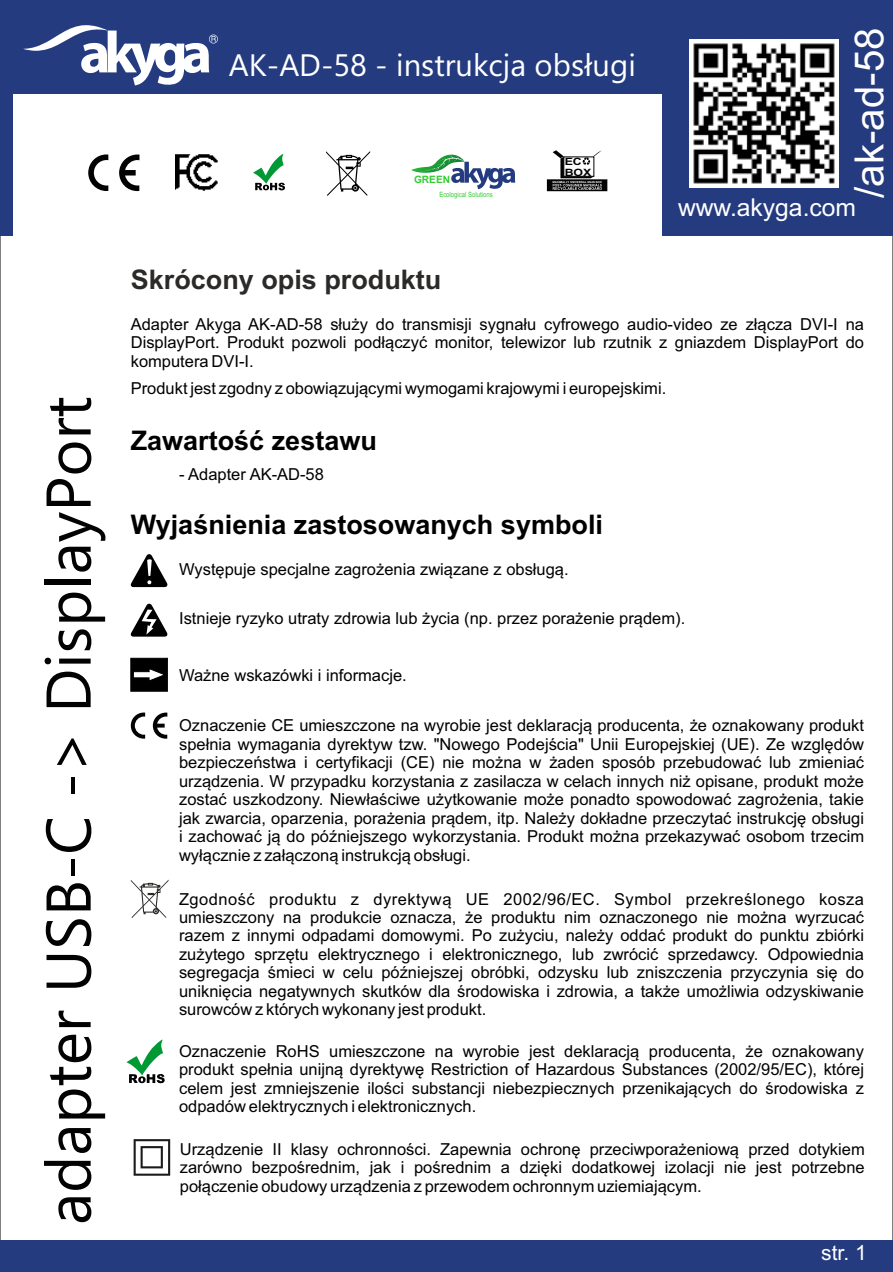
<style>
.page{position:relative;width:893px;height:1272px;background:#fff}
.page>*{position:absolute;margin:0;border:0;box-sizing:border-box;transform-origin:0 0}
.t1{font:63px "Ebrima";color:#020202}
.t2{font:40.35px "Arial";color:#fff}
.t3{font:31.05px "Ebrima";color:#fff}
.t4{font:700 27px "Arial";color:#000}
.t5{font:700 27px "Arial";color:#2b2a29}
.t6{font:24.6px "Arial";color:#fff}
.t7{font:21px "Arial";color:#fff}
.t8{font:16.5px/18.5px "Arial";color:#000;text-align:justify}
.t9{font:700 10.2px "Arial";color:#3c3}
.t10{font:700 10.05px/11.2px "Arial";color:#020202;scale:1.23 1}
.t11{font:7.2px "Arial Narrow";color:#3c3}
</style>
<div class="page">
<div style="left:0;top:0;width:893px;height:235px;background:#243b7f"></div>
<div style="left:14px;top:94px;width:648px;height:148px;background:#fff"></div>
<svg style="left:23px;top:25px;width:195px;height:61px"></svg>
<svg style="left:131px;top:554px;width:36px;height:33px"></svg>
<svg style="left:131px;top:603px;width:36px;height:33px"></svg>
<svg style="left:130px;top:657px;width:38px;height:35px"></svg>
<svg style="left:131px;top:879px;width:38px;height:39px"></svg>
<div style="left:0;top:1240px;width:893px;height:31px;background:#243b7f"></div>
<svg style="left:153px;top:712px;width:14px;height:26px"></svg>
<svg style="left:131px;top:712px;width:14px;height:26px"></svg>
<svg style="left:253px;top:154px;width:32px;height:37px"></svg>
<svg style="left:119px;top:154px;width:20px;height:37px"></svg>
<svg style="left:88px;top:154px;width:20px;height:37px"></svg>
<svg style="left:547px;top:150px;width:60px;height:41px"></svg>
<svg style="left:411px;top:154px;width:104px;height:35px"></svg>
<img style="left:175px;top:154px;width:43px;height:37px">
<svg style="left:326px;top:151px;width:44px;height:45px"></svg>
<svg style="left:126px;top:1039px;width:39px;height:45px"></svg>
<svg style="left:134px;top:1139px;width:36px;height:36px"></svg>
<img style="left:690px;top:39px;width:148px;height:149px">
<h1 class="t1" style="left:45px;top:1224px;width:830px;rotate:-90deg">adapter USB-C -&gt; DisplayPort</h1>
<h3 class="t3" style="left:229px;top:53px;width:408px">AK-AD-58 - instrukcja obsługi</h3>
<p class="t9" style="left:414px;top:175px;width:38px">GREEN</p>
<p class="t11" style="left:439px;top:192px;width:55px">Ecological Solutions</p>
<h3 class="t5" style="left:131px;top:269px;width:312px">Skrócony opis produktu</h3>
<p class="t10" style="left:565px;top:156px;width:23px">EC<br>BOX</p>
<h2 class="t2" style="left:854px;top:198px;width:172px;rotate:-90deg">/ak-ad-58</h2>
<h3 class="t6" style="left:678px;top:198px;width:180px">www.akyga.com</h3>
<p class="t8" style="left:131px;top:316px;width:735px">Adapter Akyga AK-AD-58 służy do transmisji sygnału cyfrowego audio-video ze złącza DVI-I na DisplayPort. Produkt pozwoli podłączyć monitor, telewizor lub rzutnik z gniazdem DisplayPort do komputera DVI-I.</p>
<p class="t8" style="left:131px;top:380px;width:537px">Produkt jest zgodny z obowiązującymi wymogami krajowymi i europejskimi.</p>
<h3 class="t4" style="left:131px;top:431px;width:248px">Zawartość zestawu</h3>
<p class="t8" style="left:179px;top:467px;width:146px">- Adapter AK-AD-58</p>
<h3 class="t4" style="left:131px;top:515px;width:474px">Wyjaśnienia zastosowanych symboli</h3>
<p class="t8" style="left:179px;top:561px;width:391px">Występuje specjalne zagrożenia związane z obsługą.</p>
<p class="t8" style="left:179px;top:611px;width:508px">Istnieje ryzyko utraty zdrowia lub życia (np. przez porażenie prądem).</p>
<p class="t8" style="left:179px;top:668px;width:229px">Ważne wskazówki i informacje.</p>
<p class="t8" style="left:179px;top:718px;width:686px">Oznaczenie CE umieszczone na wyrobie jest deklaracją producenta, że oznakowany produkt spełnia wymagania dyrektyw tzw. "Nowego Podejścia" Unii Europejskiej (UE). Ze względów bezpieczeństwa i certyfikacji (CE) nie można w żaden sposób przebudować lub zmieniać urządzenia. W przypadku korzystania z zasilacza w celach innych niż opisane, produkt może zostać uszkodzony. Niewłaściwe użytkowanie może ponadto spowodować zagrożenia, takie jak zwarcia, oparzenia, porażenia prądem, itp. Należy dokładne przeczytać instrukcję obsługi i zachować ją do późniejszego wykorzystania. Produkt można przekazywać osobom trzecim wyłącznie z załączoną instrukcją obsługi.</p>
<p class="t8" style="left:179px;top:891px;width:686px">Zgodność produktu z dyrektywą UE 2002/96/EC. Symbol przekreślonego kosza umieszczony na produkcie oznacza, że produktu nim oznaczonego nie można wyrzucać razem z innymi odpadami domowymi. Po zużyciu, należy oddać produkt do punktu zbiórki zużytego sprzętu elektrycznego i elektronicznego, lub zwrócić sprzedawcy. Odpowiednia segregacja śmieci w celu późniejszej obróbki, odzysku lub zniszczenia przyczynia się do uniknięcia negatywnych skutków dla środowiska i zdrowia, a także umożliwia odzyskiwanie surowców z których wykonany jest produkt.</p>
<p class="t8" style="left:179px;top:1043px;width:686px">Oznaczenie RoHS umieszczone na wyrobie jest deklaracją producenta, że oznakowany produkt spełnia unijną dyrektywę Restriction of Hazardous Substances (2002/95/EC), której celem jest zmniejszenie ilości substancji niebezpiecznych przenikających do środowiska z odpadów elektrycznych i elektronicznych.</p>
<p class="t8" style="left:180px;top:1141px;width:686px">Urządzenie II klasy ochronności. Zapewnia ochronę przeciwporażeniową przed dotykiem zarówno bezpośrednim, jak i pośrednim a dzięki dodatkowej izolacji nie jest potrzebne połączenie obudowy urządzenia z przewodem ochronnym uziemiającym.</p>
<p class="t7" style="left:821px;top:1244px;width:47px">str. 1</p>
</div>
